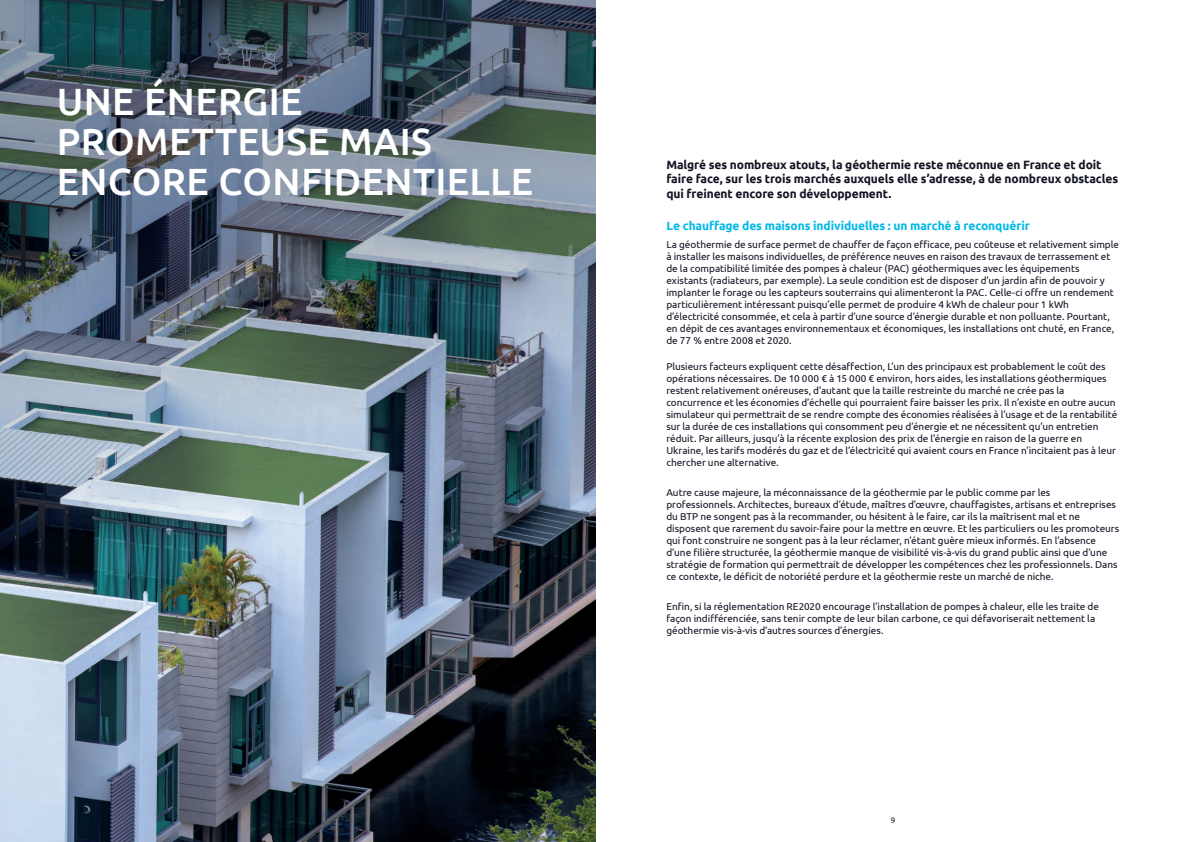
<style>
.page{position:relative;width:1191px;height:842px;background:#fff}
.page>*{position:absolute;margin:0;border:0;box-sizing:border-box;transform-origin:0 0}
.t1{font:500 38px/40px "Ubuntu";letter-spacing:.01em;color:#fff}
.t2{font:700 12px/14.4px "Ubuntu";letter-spacing:-.01em;color:#121423}
.t3{font:700 12px "Ubuntu";letter-spacing:-.01em;color:#00b9e7}
.t4{font:10px/12px "Ubuntu";letter-spacing:-.005em;color:#121423}
.t5{font:8px "Ubuntu";color:#121423}
</style>
<div class="page">
<img style="left:0;top:0;width:595px;height:842px">
<h1 class="t1" style="left:57px;top:80px;width:478px">UNE ÉNERGIE<br>PROMETTEUSE MAIS<br>ENCORE CONFIDENTIELLE</h1>
<p class="t2" style="left:666px;top:157px;width:453px">Malgré ses nombreux atouts, la géothermie reste méconnue en France et doit faire face, sur les trois marchés auxquels elle s’adresse, à de nombreux obstacles qui freinent encore son développement.</p>
<p class="t3" style="left:666px;top:218px;width:365px">Le chauffage des maisons individuelles : un marché à reconquérir</p>
<p class="t4" style="left:666px;top:238px;width:454px">La géothermie de surface permet de chauffer de façon efficace, peu coûteuse et relativement simple à installer les maisons individuelles, de préférence neuves en raison des travaux de terrassement et de la compatibilité limitée des pompes à chaleur (PAC) géothermiques avec les équipements existants (radiateurs, par exemple). La seule condition est de disposer d’un jardin afin de pouvoir y implanter le forage ou les capteurs souterrains qui alimenteront la PAC. Celle-ci offre un rendement particulièrement intéressant puisqu’elle permet de produire 4 kWh de chaleur pour 1 kWh d’électricité consommée, et cela à partir d’une source d’énergie durable et non polluante. Pourtant, en dépit de ces avantages environnementaux et économiques, les installations ont chuté, en France, de 77 % entre 2008 et 2020.</p>
<p class="t4" style="left:666px;top:360px;width:452px">Plusieurs facteurs expliquent cette désaffection, L’un des principaux est probablement le coût des opérations nécessaires. De 10 000 € à 15 000 € environ, hors aides, les installations géothermiques restent relativement onéreuses, d’autant que la taille restreinte du marché ne crée pas la concurrence et les économies d’échelle qui pourraient faire baisser les prix. Il n’existe en outre aucun simulateur qui permettrait de se rendre compte des économies réalisées à l’usage et de la rentabilité sur la durée de ces installations qui consomment peu d’énergie et ne nécessitent qu’un entretien réduit. Par ailleurs, jusqu’à la récente explosion des prix de l’énergie en raison de la guerre en Ukraine, les tarifs modérés du gaz et de l’électricité qui avaient cours en France n’incitaient pas à leur chercher une alternative.</p>
<p class="t4" style="left:666px;top:486px;width:454px">Autre cause majeure, la méconnaissance de la géothermie par le public comme par les professionnels. Architectes, bureaux d’étude, maîtres d’œuvre, chauffagistes, artisans et entreprises du BTP ne songent pas à la recommander, ou hésitent à le faire, car ils la maîtrisent mal et ne disposent que rarement du savoir-faire pour la mettre en œuvre. Et les particuliers ou les promoteurs qui font construire ne songent pas à la leur réclamer, n’étant guère mieux informés. En l’absence d’une filière structurée, la géothermie manque de visibilité vis-à-vis du grand public ainsi que d’une stratégie de formation qui permettrait de développer les compétences chez les professionnels. Dans ce contexte, le déficit de notoriété perdure et la géothermie reste un marché de niche.</p>
<p class="t4" style="left:666px;top:600px;width:434px">Enfin, si la réglementation RE2020 encourage l’installation de pompes à chaleur, elle les traite de façon indifférenciée, sans tenir compte de leur bilan carbone, ce qui défavoriserait nettement la géothermie vis-à-vis d’autres sources d’énergies.</p>
<p class="t5" style="left:295px;top:815px;width:6px">8</p>
<p class="t5" style="left:891px;top:815px;width:6px">9</p>
</div>
